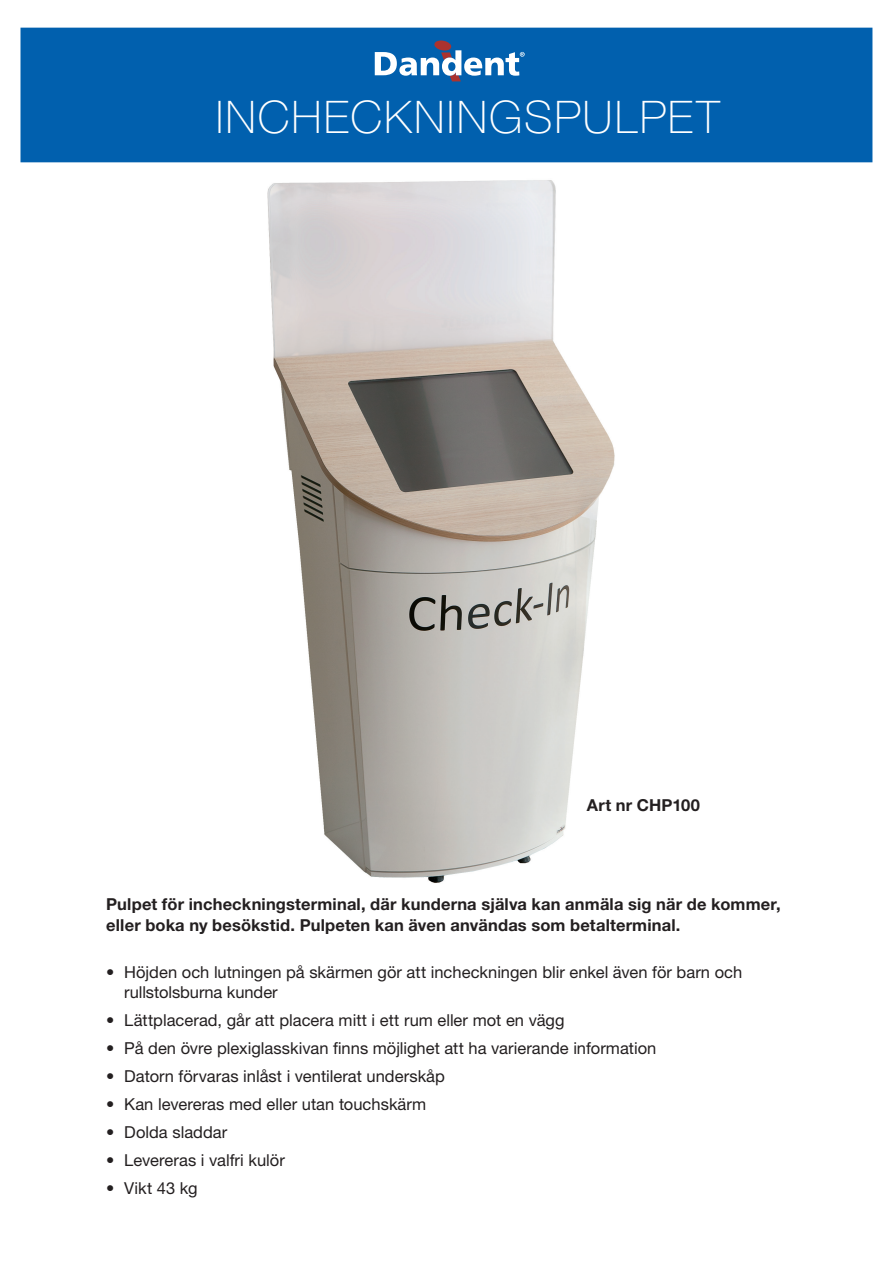
<style>
.page{position:relative;width:893px;height:1263px;background:#fff}
.page>*{position:absolute;margin:0;border:0;box-sizing:border-box;transform-origin:0 0}
.t1{font:100 45px "Helvetica Neue CE";letter-spacing:.045em;color:#fff}
.t2{font:16.5px/19.5px "Helvetica Neue CE";color:#231f20}
.t3{font:700 16.5px/21px "Helvetica Neue CE";letter-spacing:.01em;color:#231f20}
</style>
<div class="page">
<img style="left:251px;top:162px;width:391px;height:721px">
<div style="left:21px;top:28px;width:851px;height:134px;background:#0160ae"></div>
<svg style="left:375px;top:41px;width:150px;height:40px"></svg>
<h1 class="t1" style="left:216px;top:91px;width:506px">INCHECKNINGSPULPET</h1>
<p class="t3" style="left:587px;top:795px;width:115px">Art nr CHP100</p>
<p class="t3" style="left:106px;top:894px;width:676px">Pulpet för incheckningsterminal, där kunderna själva kan anmäla sig när de kommer, eller boka ny besökstid. Pulpeten kan även användas som betalterminal.</p>
<p class="t2" style="left:124px;top:963px;width:619px;text-indent:-18px">• Höjden och lutningen på skärmen gör att incheckningen blir enkel även för barn och rullstolsburna kunder</p>
<p class="t2" style="left:106px;top:1010px;width:460px">• Lättplacerad, går att placera mitt i ett rum eller mot en vägg</p>
<p class="t2" style="left:106px;top:1038px;width:551px">• På den övre plexiglasskivan finns möjlighet att ha varierande information</p>
<p class="t2" style="left:106px;top:1066px;width:340px">• Datorn förvaras inlåst i ventilerat underskåp</p>
<p class="t2" style="left:106px;top:1094px;width:321px">• Kan levereras med eller utan touchskärm</p>
<p class="t2" style="left:106px;top:1122px;width:122px">• Dolda sladdar</p>
<p class="t2" style="left:106px;top:1150px;width:180px">• Levereras i valfri kulör</p>
<p class="t2" style="left:106px;top:1178px;width:93px">• Vikt 43 kg</p>
</div>
